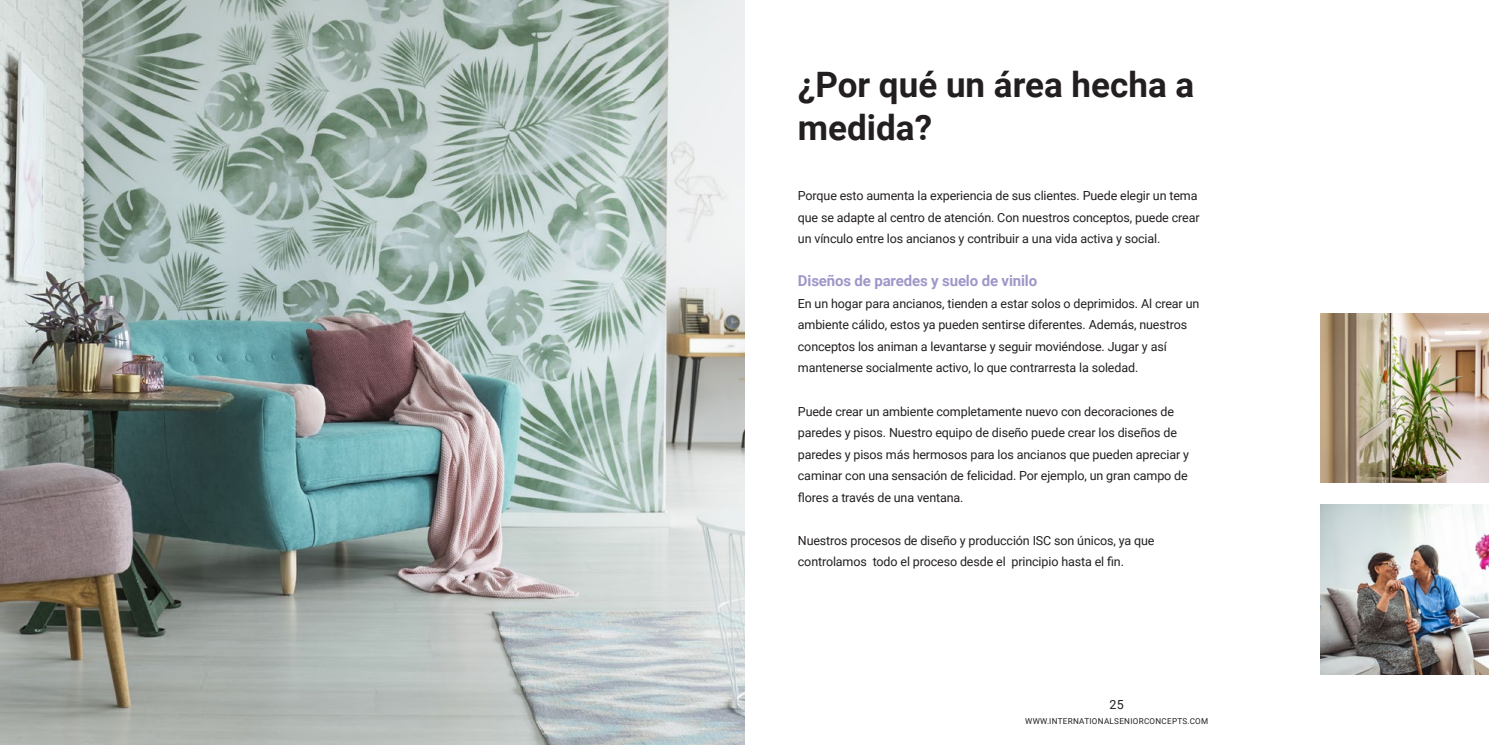
<style>
.page{position:relative;width:1489px;height:745px;background:#fff}
.page>*{position:absolute;margin:0;border:0;box-sizing:border-box;transform-origin:0 0}
.Koptitel{font:700 35px/42.5px "Roboto";color:#231f20}
.Platte_tekst{font:700 15px "Roboto";letter-spacing:-.01em;color:#9f97c9}
.Platte_tekst-2{font:12.5px/21.5px "Roboto";letter-spacing:-.01em;color:#231f20}
.t1{font:8.12px "Roboto";letter-spacing:.035em;color:#231f20}
</style>
<div class="page">
<img style="left:0;top:0;width:744px;height:744px">
<img style="left:1320px;top:313px;width:168px;height:169px">
<img style="left:1320px;top:504px;width:168px;height:169px">
<p class="Koptitel" style="left:797px;top:62px;width:398px">¿Por qué un área hecha a medida?</p>
<p class="Platte_tekst-2" style="left:797px;top:184px;width:403px">Porque esto aumenta la experiencia de sus clientes. Puede elegir un tema que se adapte al centro de atención. Con nuestros conceptos, puede crear un vínculo entre los ancianos y contribuir a una vida activa y social.</p>
<p class="Platte_tekst" style="left:797px;top:270px;width:241px">Diseños de paredes y suelo de vinilo</p>
<p class="Platte_tekst-2" style="left:797px;top:292px;width:403px">En un hogar para ancianos, tienden a estar solos o deprimidos. Al crear un ambiente cálido, estos ya pueden sentirse diferentes. Además, nuestros conceptos los animan a levantarse y seguir moviéndose. Jugar y así mantenerse socialmente activo, lo que contrarresta la soledad.</p>
<p class="Platte_tekst-2" style="left:797px;top:399px;width:392px">Puede crear un ambiente completamente nuevo con decoraciones de paredes y pisos. Nuestro equipo de diseño puede crear los diseños de paredes y pisos más hermosos para los ancianos que pueden apreciar y caminar con una sensación de felicidad. Por ejemplo, un gran campo de flores a través de una ventana.</p>
<p class="Platte_tekst-2" style="left:797px;top:528px;width:358px">Nuestros procesos de diseño y producción ISC son únicos, ya que controlamos todo el proceso desde el principio hasta el fin.</p>
<p class="Platte_tekst-2" style="left:1109px;top:692px;width:16px">25</p>
<p class="t1" style="left:1025px;top:714px;width:185px">WWW.INTERNATIONALSENIORCONCEPTS.COM</p>
</div>
